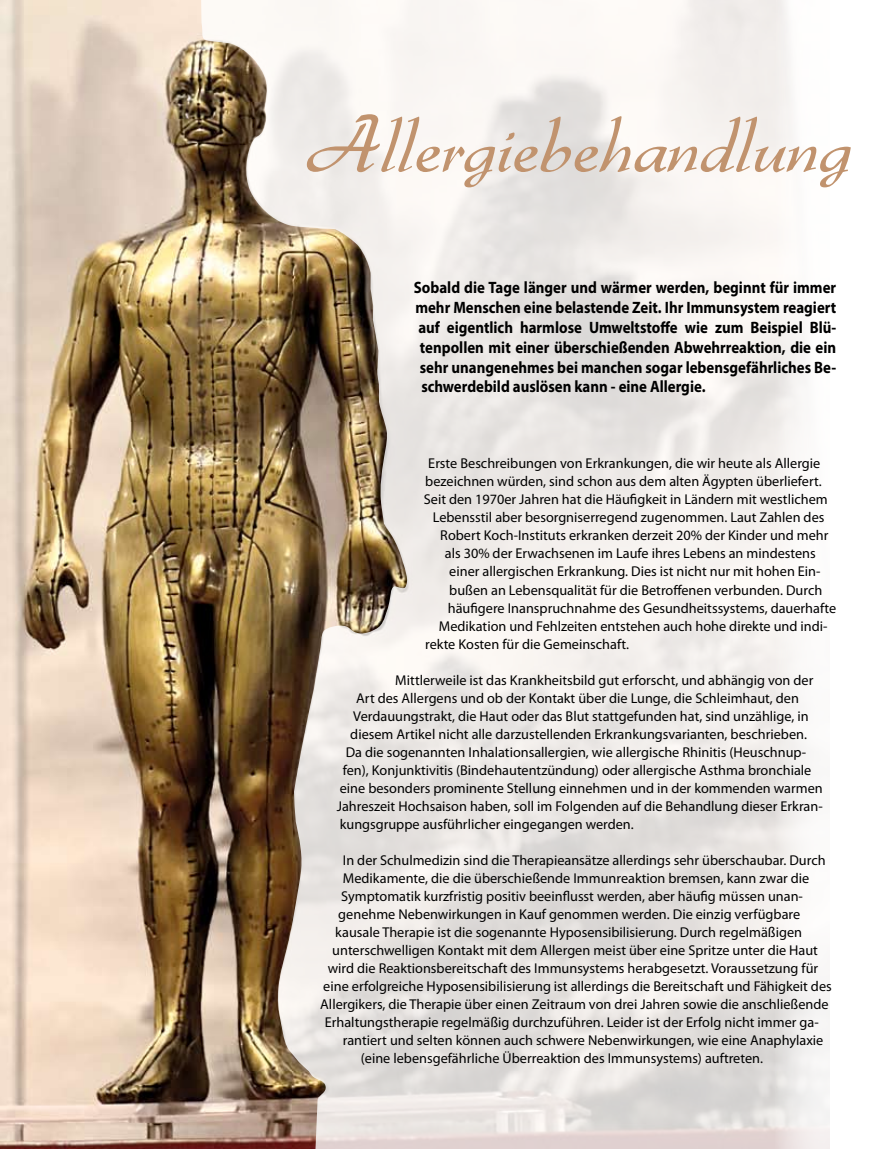
<style>
.page{position:relative;width:893px;height:1149px;background:#fff}
.page>*{position:absolute;margin:0;border:0;box-sizing:border-box;transform-origin:0 0}
.t1{font:82.5px "Gabrielle";color:#c1936e;scale:1.05 1}
.t2{font:700 16.5px "Myriad Pro";color:#000;scale:.9 1}
.t3{font:14.25px "Myriad Pro";color:#000}
</style>
<div class="page">
<img style="left:0;top:0;width:410px;height:1148px">
<h1 class="t1" style="left:308px;top:97px;width:520px">Allergiebehandlung</h1>
<p class="t2" style="left:414px;top:277px;width:471px">Sobald die Tage länger und wärmer werden, beginnt für immer</p>
<p class="t2" style="left:415px;top:296px;width:469px">mehr Menschen eine belastende Zeit. Ihr Immunsystem reagiert</p>
<p class="t2" style="left:418px;top:316px;width:466px">auf eigentlich harmlose Umweltstoffe wie zum Beispiel Blü-</p>
<p class="t2" style="left:420px;top:336px;width:464px">tenpollen mit einer überschießenden Abwehrreaktion, die ein</p>
<p class="t2" style="left:420px;top:356px;width:464px">sehr unangenehmes bei manchen sogar lebensgefährliches Be-</p>
<p class="t2" style="left:421px;top:376px;width:317px">schwerdebild auslösen kann - eine Allergie.</p>
<p class="t3" style="left:428px;top:454px;width:393px">Erste Beschreibungen von Erkrankungen, die wir heute als Allergie</p>
<p class="t3" style="left:425px;top:472px;width:398px">bezeichnen würden, sind schon aus dem alten Ägypten überliefert.</p>
<p class="t3" style="left:424px;top:490px;width:405px">Seit den 1970er Jahren hat die Häufigkeit in Ländern mit westlichem</p>
<p class="t3" style="left:433px;top:508px;width:393px">Lebensstil aber besorgniserregend zugenommen. Laut Zahlen des</p>
<p class="t3" style="left:440px;top:526px;width:390px">Robert Koch-Instituts erkranken derzeit 20% der Kinder und mehr</p>
<p class="t3" style="left:445px;top:544px;width:372px">als 30% der Erwachsenen im Laufe ihres Lebens an mindestens</p>
<p class="t3" style="left:449px;top:562px;width:373px">einer allergischen Erkrankung. Dies ist nicht nur mit hohen Ein-</p>
<p class="t3" style="left:449px;top:580px;width:374px">bußen an Lebensqualität für die Betroffenen verbunden. Durch</p>
<p class="t3" style="left:448px;top:598px;width:390px">häufigere Inanspruchnahme des Gesundheitssystems, dauerhafte</p>
<p class="t3" style="left:439px;top:616px;width:390px">Medikation und Fehlzeiten entstehen auch hohe direkte und indi-</p>
<p class="t3" style="left:425px;top:634px;width:205px">rekte Kosten für die Gemeinschaft.</p>
<p class="t3" style="left:395px;top:670px;width:420px">Mittlerweile ist das Krankheitsbild gut erforscht, und abhängig von der</p>
<p class="t3" style="left:356px;top:688px;width:444px">Art des Allergens und ob der Kontakt über die Lunge, die Schleimhaut, den</p>
<p class="t3" style="left:353px;top:706px;width:457px">Verdauungstrakt, die Haut oder das Blut stattgefunden hat, sind unzählige, in</p>
<p class="t3" style="left:350px;top:724px;width:458px">diesem Artikel nicht alle darzustellenden Erkrankungsvarianten, beschrieben.</p>
<p class="t3" style="left:346px;top:742px;width:462px">Da die sogenannten Inhalationsallergien, wie allergische Rhinitis (Heuschnup-</p>
<p class="t3" style="left:343px;top:760px;width:470px">fen), Konjunktivitis (Bindehautentzündung) oder allergische Asthma bronchiale</p>
<p class="t3" style="left:340px;top:778px;width:484px">eine besonders prominente Stellung einnehmen und in der kommenden warmen</p>
<p class="t3" style="left:337px;top:796px;width:487px">Jahreszeit Hochsaison haben, soll im Folgenden auf die Behandlung dieser Erkran-</p>
<p class="t3" style="left:340px;top:814px;width:295px">kungsgruppe ausführlicher eingegangen werden.</p>
<p class="t3" style="left:343px;top:850px;width:484px">In der Schulmedizin sind die Therapieansätze allerdings sehr überschaubar. Durch</p>
<p class="t3" style="left:343px;top:868px;width:468px">Medikamente, die die überschießende Immunreaktion bremsen, kann zwar die</p>
<p class="t3" style="left:341px;top:886px;width:463px">Symptomatik kurzfristig positiv beeinflusst werden, aber häufig müssen unan-</p>
<p class="t3" style="left:338px;top:904px;width:463px">genehme Nebenwirkungen in Kauf genommen werden. Die einzig verfügbare</p>
<p class="t3" style="left:335px;top:922px;width:468px">kausale Therapie ist die sogenannte Hyposensibilisierung. Durch regelmäßigen</p>
<p class="t3" style="left:332px;top:940px;width:487px">unterschwelligen Kontakt mit dem Allergen meist über eine Spritze unter die Haut</p>
<p class="t3" style="left:328px;top:958px;width:492px">wird die Reaktionsbereitschaft des Immunsystems herabgesetzt. Voraussetzung für</p>
<p class="t3" style="left:323px;top:976px;width:510px">eine erfolgreiche Hyposensibilisierung ist allerdings die Bereitschaft und Fähigkeit des</p>
<p class="t3" style="left:320px;top:994px;width:510px">Allergikers, die Therapie über einen Zeitraum von drei Jahren sowie die anschließende</p>
<p class="t3" style="left:325px;top:1012px;width:495px">Erhaltungstherapie regelmäßig durchzuführen. Leider ist der Erfolg nicht immer ga-</p>
<p class="t3" style="left:343px;top:1030px;width:482px">rantiert und selten können auch schwere Nebenwirkungen, wie eine Anaphylaxie</p>
<p class="t3" style="left:361px;top:1048px;width:404px">(eine lebensgefährliche Überreaktion des Immunsystems) auftreten.</p>
</div>
